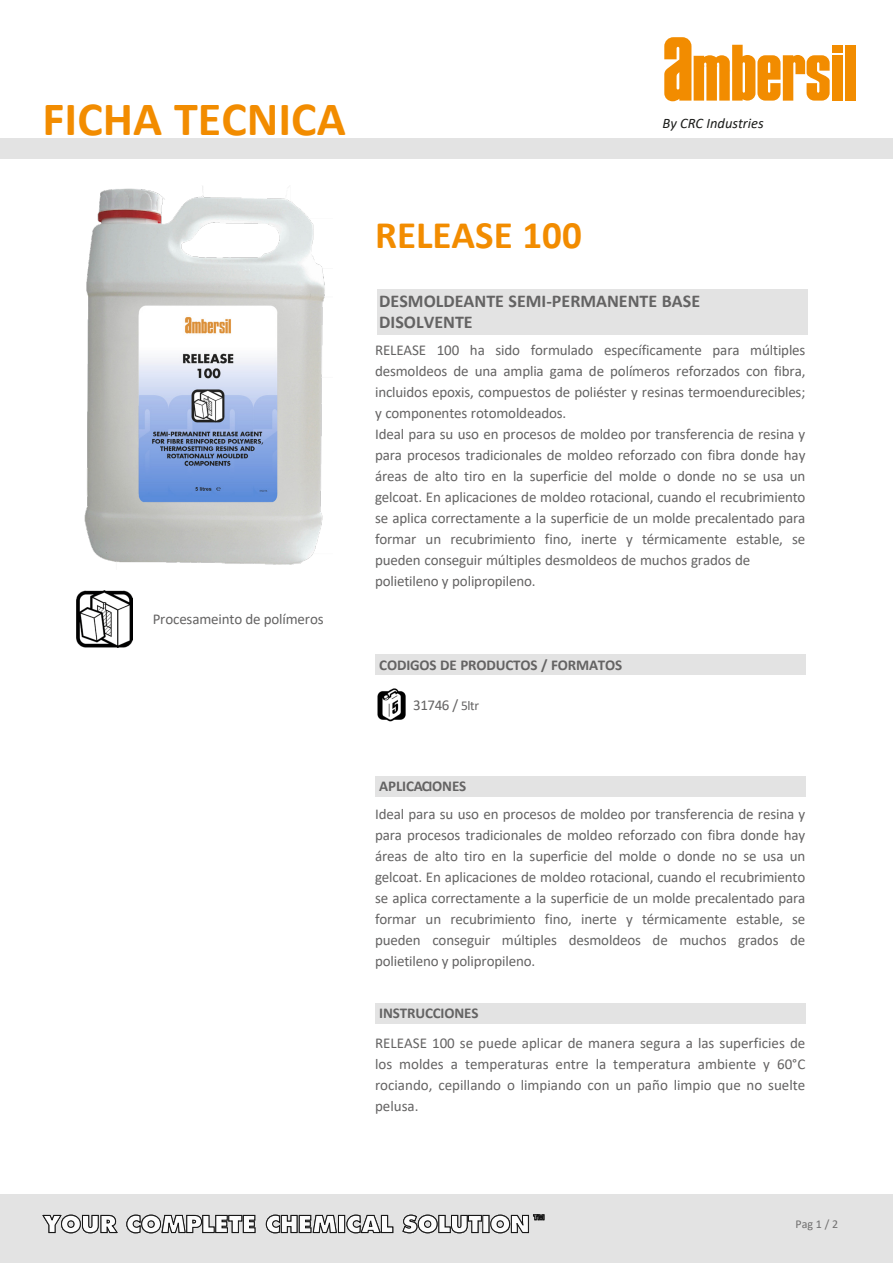
<style>
.page{position:relative;width:893px;height:1263px;background:#fff}
.page>*{position:absolute;margin:0;border:0;box-sizing:border-box;transform-origin:0 0}
.t1{font:700 48px "Calibri";color:#f28c00}
.t2{font:700 39px "Calibri";color:#f28c00}
.t3{font:700 18px/21px "Calibri";color:#646363}
.t4{font:15px/21px "Calibri";letter-spacing:-.01em;color:#646363;text-align:justify}
.t5{font:700 15px "Calibri";letter-spacing:-.01em;color:#646363}
.t6{font:italic 14.55px "Calibri";color:#1c1d1b}
.t7{font:12px "Calibri";color:#706f6f}
.s1{font-size:13.5px}
</style>
<div class="page">
<div style="left:378px;top:289px;width:430px;height:46px;background:#e3e3e3"></div>
<div style="left:375px;top:776px;width:430px;height:20px;background:#e3e3e3"></div>
<img style="left:84px;top:186px;width:241px;height:379px">
<div style="left:0;top:1195px;width:893px;height:68px;background:#e3e3e3"></div>
<svg style="left:42px;top:1214px;width:76px;height:19px"></svg>
<svg style="left:126px;top:1214px;width:419px;height:19px"></svg>
<div style="left:375px;top:1003px;width:430px;height:20px;background:#e3e3e3"></div>
<div style="left:375px;top:654px;width:430px;height:21px;background:#e3e3e3"></div>
<img style="left:76px;top:590px;width:56px;height:57px">
<div style="left:0;top:138px;width:893px;height:21px;background:#e3e3e3"></div>
<img style="left:377px;top:688px;width:29px;height:34px">
<div style="left:845px;top:45px;width:10px;height:56px;background:#f28c00"></div>
<div style="left:832px;top:45px;width:10px;height:7px;background:#f28c00"></div>
<div style="left:832px;top:55px;width:10px;height:46px;background:#f28c00"></div>
<svg style="left:664px;top:37px;width:166px;height:64px"></svg>
<h1 class="t1" style="left:43px;top:85px;width:305px">FICHA TECNICA</h1>
<p class="t6" style="left:663px;top:114px;width:103px">By CRC Industries</p>
<p class="t4" style="left:153px;top:608px;width:172px">Procesameinto de polímeros</p>
<h2 class="t2" style="left:375px;top:207px;width:208px">RELEASE 100</h2>
<p class="t3" style="left:379px;top:291px;width:322px">DESMOLDEANTE SEMI-PERMANENTE BASE<br>DISOLVENTE</p>
<p class="t4" style="left:375px;top:339px;width:432px;text-align:left">RELEASE 100 ha sido formulado específicamente para múltiples desmoldeos de una amplia gama de polímeros reforzados con fibra, incluidos epoxis, compuestos de poliéster y resinas termoendurecibles; y componentes rotomoldeados.<br>Ideal para su uso en procesos de moldeo por transferencia de resina y para procesos tradicionales de moldeo reforzado con fibra donde hay áreas de alto tiro en la superficie del molde o donde no se usa un gelcoat. En aplicaciones de moldeo rotacional, cuando el recubrimiento se aplica correctamente a la superficie de un molde precalentado para formar un recubrimiento fino, inerte y térmicamente estable, se pueden conseguir múltiples desmoldeos de muchos grados de polietileno y polipropileno.</p>
<p class="t5" style="left:379px;top:654px;width:245px">CODIGOS DE PRODUCTOS / FORMATOS</p>
<p class="t4" style="left:413px;top:694px;width:67px">31746 / <span class="s1">5ltr</span></p>
<p class="t5" style="left:379px;top:775px;width:88px">APLICACIONES</p>
<p class="t4" style="left:375px;top:803px;width:432px">Ideal para su uso en procesos de moldeo por transferencia de resina y para procesos tradicionales de moldeo reforzado con fibra donde hay áreas de alto tiro en la superficie del molde o donde no se usa un gelcoat. En aplicaciones de moldeo rotacional, cuando el recubrimiento se aplica correctamente a la superficie de un molde precalentado para formar un recubrimiento fino, inerte y térmicamente estable, se pueden conseguir múltiples desmoldeos de muchos grados de polietileno y polipropileno.</p>
<p class="t5" style="left:379px;top:1003px;width:101px">INSTRUCCIONES</p>
<p class="t4" style="left:375px;top:1032px;width:432px">RELEASE 100 se puede aplicar de manera segura a las superficies de los moldes a temperaturas entre la temperatura ambiente y 60°C rociando, cepillando o limpiando con un paño limpio que no suelte pelusa.</p>
<p class="t7" style="left:795px;top:1215px;width:44px">Pag 1 / 2</p>
</div>
